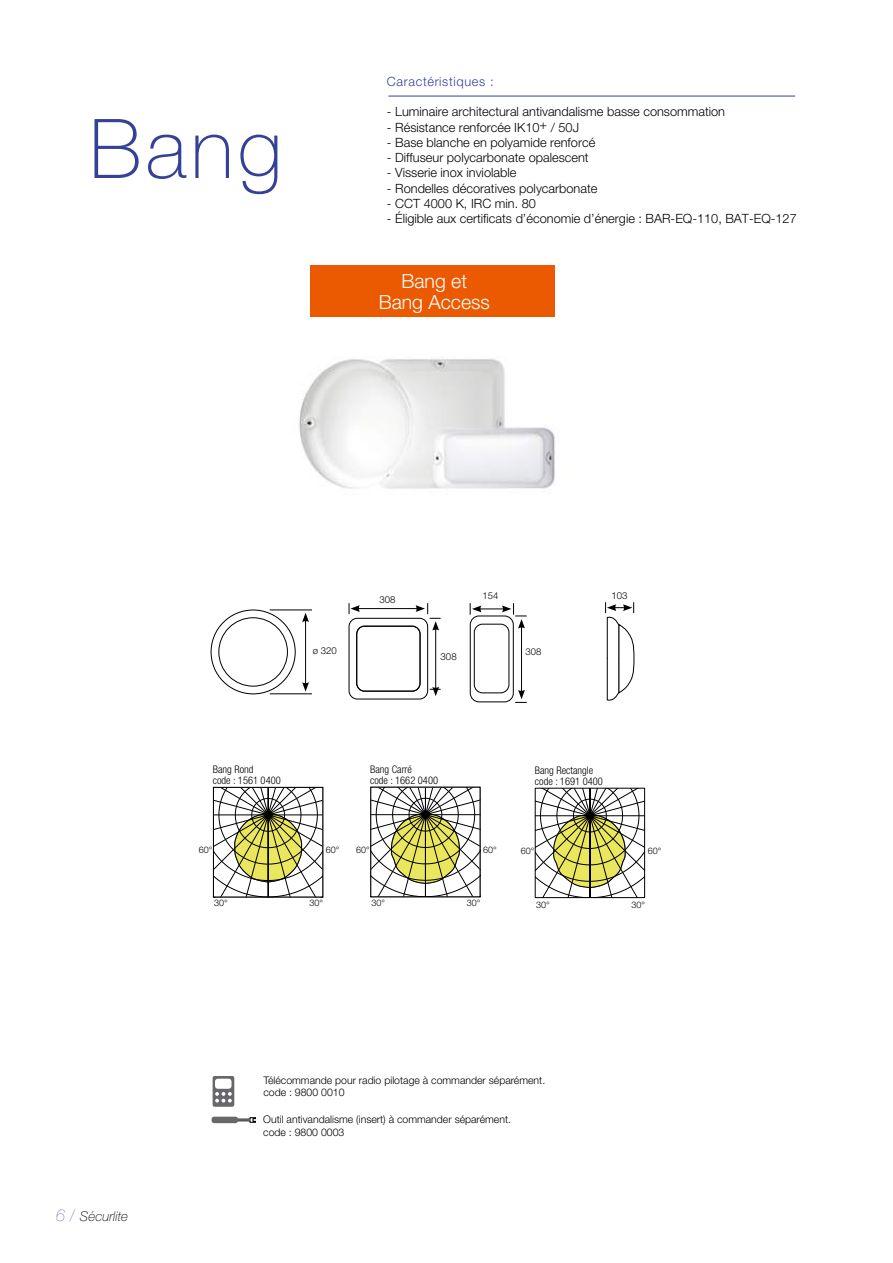
<style>
.page{position:relative;width:893px;height:1263px;background:#fff}
.page>*{position:absolute;margin:0;border:0;box-sizing:border-box;transform-origin:0 0}
.t1{font:100 82.5px "Helvetica Neue LT Std";color:#354196}
.t2{font:300 19.5px/21px "Helvetica Neue LT Std";color:#fff;text-align:center}
.t3{font:italic 100 13.5px "Helvetica Neue LT Std";color:#000}
.t4{font:300 12.75px "Helvetica Neue LT Std";color:#000}
.t5{font:300 12.75px "Helvetica Neue LT Std";letter-spacing:.05em;color:#354196}
.t6{font:300 10.5px/12.6px "Helvetica Neue LT Std";color:#000}
.t7{font:300 condensed 10.5px/10.5px "Helvetica Neue LT Std";color:#000}
.t8{font:300 9.6px "Helvetica Neue LT Std";color:#000}
.t9{font:300 9.45px "Helvetica Neue LT Std";color:#000}
.t10{font:300 9px "Helvetica Neue LT Std";color:#000}
.s1{font-weight:200;font-size:16.5px;color:#354196}
</style>
<div class="page">
<hr style="left:389px;top:96px;width:406px;height:1px;background:#354196">
<div style="left:470px;top:616px;width:44px;height:86px;border:1px solid #000;border-radius:9px"></div>
<div style="left:474px;top:624px;width:35px;height:69px;border:1px solid #000;border-radius:8px"></div>
<hr style="left:521px;top:626px;width:1px;height:66px;background:#000">
<svg style="left:515px;top:690px;width:12px;height:13px"></svg>
<svg style="left:470px;top:603px;width:57px;height:25px"></svg>
<svg style="left:237px;top:1117px;width:19px;height:6px"></svg>
<div style="left:212px;top:1117px;width:26px;height:6px;background:#68676c;border-radius:3px"></div>
<div style="left:213px;top:1076px;width:21px;height:31px;background:#68676c;border-radius:2px"></div>
<div style="left:215px;top:1079px;width:16px;height:10px;background:#fff;border-radius:3px"></div>
<svg style="left:215px;top:1092px;width:17px;height:10px"></svg>
<svg style="left:535px;top:788px;width:110px;height:110px"></svg>
<img style="left:299px;top:358px;width:256px;height:131px">
<svg style="left:210px;top:609px;width:102px;height:86px"></svg>
<svg style="left:605px;top:602px;width:30px;height:99px"></svg>
<div style="left:349px;top:618px;width:79px;height:81px;border:1px solid #000;border-radius:8px"></div>
<div style="left:356px;top:626px;width:64px;height:65px;border:1px solid #000;border-radius:8px"></div>
<hr style="left:357px;top:608px;width:61px;height:1px;background:#000">
<svg style="left:349px;top:603px;width:11px;height:11px"></svg>
<hr style="left:435px;top:628px;width:1px;height:61px;background:#000">
<svg style="left:430px;top:687px;width:11px;height:9px"></svg>
<svg style="left:416px;top:603px;width:25px;height:28px"></svg>
<svg style="left:213px;top:787px;width:110px;height:110px"></svg>
<svg style="left:371px;top:787px;width:109px;height:110px"></svg>
<div style="left:310px;top:265px;width:244px;height:52px;background:#eb5a00"></div>
<h1 class="t1" style="left:89px;top:101px;width:194px">Bang</h1>
<p class="t5" style="left:387px;top:73px;width:108px">Caractéristiques :</p>
<p class="t4" style="left:387px;top:104px;width:340px">- Luminaire architectural antivandalisme basse consommation</p>
<p class="t4" style="left:387px;top:119px;width:194px">- Résistance renforcée IK10+ / 50J</p>
<p class="t4" style="left:387px;top:135px;width:210px">- Base blanche en polyamide renforcé</p>
<p class="t4" style="left:387px;top:150px;width:203px">- Diffuseur polycarbonate opalescent</p>
<p class="t4" style="left:387px;top:165px;width:131px">- Visserie inox inviolable</p>
<p class="t4" style="left:387px;top:180px;width:212px">- Rondelles décoratives polycarbonate</p>
<p class="t4" style="left:387px;top:196px;width:151px">- CCT 4000 K, IRC min. 80</p>
<p class="t4" style="left:387px;top:211px;width:411px">- Éligible aux certificats d’économie d’énergie : BAR-EQ-110, BAT-EQ-127</p>
<h2 class="t2" style="left:379px;top:270px;width:113px">Bang et<br>Bang Access</h2>
<p class="t8" style="left:313px;top:645px;width:25px">ø 320</p>
<p class="t8" style="left:380px;top:593px;width:18px">308</p>
<p class="t8" style="left:441px;top:650px;width:18px">308</p>
<p class="t9" style="left:483px;top:590px;width:17px">154</p>
<p class="t9" style="left:525px;top:646px;width:17px">308</p>
<p class="t8" style="left:612px;top:590px;width:17px">103</p>
<p class="t7" style="left:213px;top:764px;width:69px">Bang Rond<br>code : 1561 0400</p>
<p class="t7" style="left:370px;top:764px;width:69px">Bang Carré<br>code : 1662 0400</p>
<p class="t7" style="left:535px;top:765px;width:69px">Bang Rectangle code : 1691 0400</p>
<p class="t10" style="left:199px;top:844px;width:15px">60°</p>
<p class="t10" style="left:326px;top:844px;width:15px">60°</p>
<p class="t10" style="left:356px;top:844px;width:15px">60°</p>
<p class="t10" style="left:483px;top:844px;width:15px">60°</p>
<p class="t10" style="left:521px;top:845px;width:15px">60°</p>
<p class="t10" style="left:648px;top:845px;width:15px">60°</p>
<p class="t10" style="left:214px;top:898px;width:15px">30°</p>
<p class="t10" style="left:310px;top:898px;width:15px">30°</p>
<p class="t10" style="left:371px;top:898px;width:15px">30°</p>
<p class="t10" style="left:467px;top:898px;width:15px">30°</p>
<p class="t10" style="left:536px;top:899px;width:15px">30°</p>
<p class="t10" style="left:632px;top:899px;width:15px">30°</p>
<p class="t6" style="left:263px;top:1073px;width:283px">Télécommande pour radio pilotage à commander séparément. code : 9800 0010</p>
<p class="t3" style="left:56px;top:1208px;width:74px"><span class="s1">6 /</span> Sécurlite</p>
<p class="t6" style="left:263px;top:1113px;width:249px">Outil antivandalisme (insert) à commander séparément. code : 9800 0003</p>
</div>
